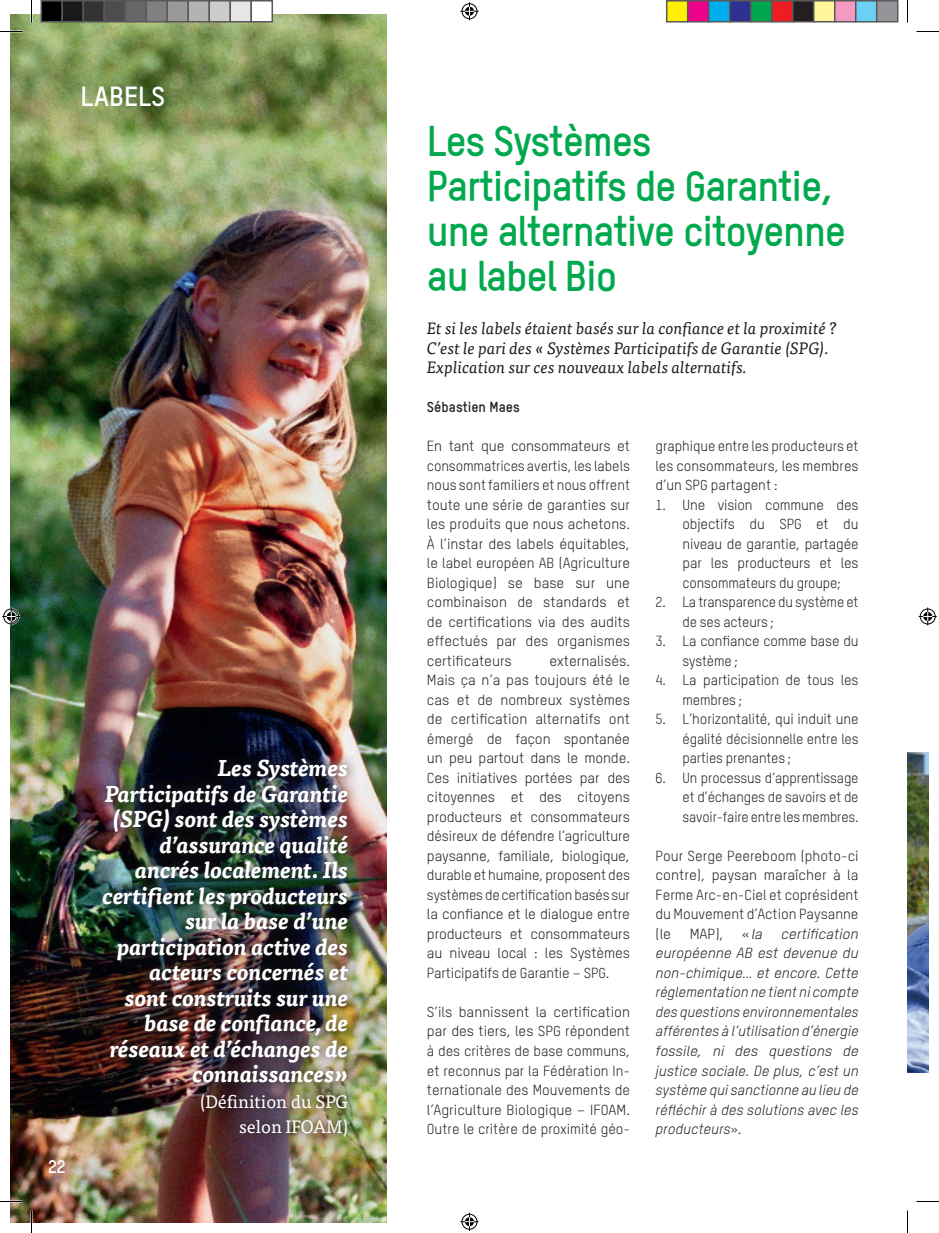
<style>
.page{position:relative;width:939px;height:1233px;background:#fff}
.page>*{position:absolute;margin:0;border:0;box-sizing:border-box;transform-origin:0 0}
.t1{font:700 42px/45px "Oxfam TSTARPRO";letter-spacing:-.03em;color:#00a94e}
.t2{font:700 27px "Oxfam TSTARPRO";color:#fff}
.t3{font:italic 700 22.5px/25.5px "Tisa Pro";color:#fff;text-align:right}
.t4{font:18px/25.5px "Tisa Pro";color:#fff;text-align:right}
.t5{font:700 18px "Oxfam TSTARPRO";color:#fff}
.t6{font:italic 16.5px/19.5px "Tisa Pro";color:#231f20}
.t7{font:14.25px/19.5px "Oxfam TSTARPRO";letter-spacing:-.01em;color:#231f20;text-align:justify}
.t8{font:italic 14.25px/19.5px "Oxfam TSTARPRO";color:#231f20;text-align:justify;scale:1.04 1}
.t9{font:700 14.25px "Oxfam TSTARPRO";color:#231f20}
.t10{font:14.25px "Oxfam TSTARPRO";letter-spacing:-.01em;color:#231f20;scale:1.04 1}
.s1{font-style:normal}
</style>
<div class="page">
<img style="left:10px;top:14px;width:377px;height:1208px">
<img style="left:907px;top:752px;width:22px;height:320px">
<div style="left:89px;top:745px;width:272px;height:404px;background:#231f20;opacity:.75"></div>
<hr style="left:0;top:1200px;width:22px;height:2px;background:#fff">
<svg style="left:0;top:31px;width:22px;height:1px"></svg>
<svg style="left:916px;top:31px;width:23px;height:1px"></svg>
<svg style="left:0;top:1201px;width:22px;height:1px"></svg>
<svg style="left:916px;top:1201px;width:23px;height:1px"></svg>
<svg style="left:31px;top:0;width:1px;height:23px"></svg>
<svg style="left:31px;top:1210px;width:1px;height:22px"></svg>
<svg style="left:907px;top:0;width:1px;height:23px"></svg>
<svg style="left:907px;top:1210px;width:1px;height:22px"></svg>
<svg style="left:460px;top:2px;width:18px;height:18px"></svg>
<svg style="left:460px;top:1212px;width:18px;height:18px"></svg>
<svg style="left:2px;top:607px;width:18px;height:18px"></svg>
<svg style="left:919px;top:607px;width:18px;height:18px"></svg>
<div style="left:41px;top:1px;width:21px;height:21px;background:#000"></div>
<div style="left:40px;top:0;width:23px;height:23px;border:2px solid #595959"></div>
<div style="left:62px;top:1px;width:21px;height:21px;background:#1a1a1a"></div>
<div style="left:62px;top:0;width:22px;height:23px;border:2px solid #595959"></div>
<div style="left:83px;top:1px;width:21px;height:21px;background:#333"></div>
<div style="left:82px;top:0;width:23px;height:23px;border:2px solid #595959"></div>
<div style="left:104px;top:1px;width:21px;height:21px;background:#4d4d4d"></div>
<div style="left:104px;top:0;width:22px;height:23px;border:2px solid #595959"></div>
<div style="left:125px;top:1px;width:21px;height:21px;background:#666"></div>
<div style="left:124px;top:0;width:23px;height:23px;border:2px solid #595959"></div>
<div style="left:146px;top:1px;width:21px;height:21px;background:#808080"></div>
<div style="left:146px;top:0;width:22px;height:23px;border:2px solid #595959"></div>
<div style="left:167px;top:1px;width:21px;height:21px;background:#999"></div>
<div style="left:166px;top:0;width:23px;height:23px;border:2px solid #595959"></div>
<div style="left:188px;top:1px;width:21px;height:21px;background:#b3b3b3"></div>
<div style="left:188px;top:0;width:22px;height:23px;border:2px solid #595959"></div>
<div style="left:209px;top:1px;width:21px;height:21px;background:#ccc"></div>
<div style="left:208px;top:0;width:23px;height:23px;border:2px solid #595959"></div>
<div style="left:230px;top:1px;width:21px;height:21px;background:#e6e6e6"></div>
<div style="left:230px;top:0;width:22px;height:23px;border:2px solid #595959"></div>
<div style="left:251px;top:1px;width:21px;height:21px;background:#fff"></div>
<div style="left:250px;top:0;width:23px;height:23px;border:2px solid #595959"></div>
<div style="left:667px;top:1px;width:21px;height:21px;background:#fff101"></div>
<div style="left:666px;top:0;width:22px;height:23px;border:2px solid #595959"></div>
<div style="left:688px;top:1px;width:21px;height:21px;background:#ed028c"></div>
<div style="left:687px;top:0;width:22px;height:23px;border:2px solid #595959"></div>
<div style="left:709px;top:1px;width:21px;height:21px;background:#00aeef"></div>
<div style="left:708px;top:0;width:22px;height:23px;border:2px solid #595959"></div>
<div style="left:730px;top:1px;width:21px;height:21px;background:#2e3092"></div>
<div style="left:729px;top:0;width:22px;height:23px;border:2px solid #595959"></div>
<div style="left:751px;top:1px;width:21px;height:21px;background:#00a54f"></div>
<div style="left:750px;top:0;width:22px;height:23px;border:2px solid #595959"></div>
<div style="left:772px;top:1px;width:21px;height:21px;background:#ee1d23"></div>
<div style="left:771px;top:0;width:22px;height:23px;border:2px solid #595959"></div>
<div style="left:793px;top:1px;width:21px;height:21px;background:#231f20"></div>
<div style="left:792px;top:0;width:22px;height:23px;border:2px solid #595959"></div>
<div style="left:814px;top:1px;width:21px;height:21px;background:#fff79a"></div>
<div style="left:813px;top:0;width:22px;height:23px;border:2px solid #595959"></div>
<div style="left:835px;top:1px;width:21px;height:21px;background:#f499c2"></div>
<div style="left:834px;top:0;width:22px;height:23px;border:2px solid #595959"></div>
<div style="left:856px;top:1px;width:21px;height:21px;background:#6bcff6"></div>
<div style="left:855px;top:0;width:22px;height:23px;border:2px solid #595959"></div>
<div style="left:877px;top:1px;width:21px;height:21px;background:#939598"></div>
<div style="left:876px;top:0;width:22px;height:23px;border:2px solid #595959"></div>
<h2 class="t2" style="left:80px;top:80px;width:86px">LABELS</h2>
<p class="t5" style="left:48px;top:1155px;width:19px">22</p>
<p class="t3" style="left:103px;top:754px;width:247px">Les Systèmes<br>Participatifs de Garantie (SPG) sont des systèmes d’assurance qualité ancrés localement. Ils certifient les producteurs sur la base d’une participation active des acteurs concernés et sont construits sur une base de confiance, de réseaux et d’échanges de connaissances»</p>
<p class="t4" style="left:200px;top:1087px;width:150px">(Définition du SPG selon IFOAM)</p>
<h1 class="t1" style="left:427px;top:117px;width:421px">Les Systèmes<br>Participatifs de Garantie, une alternative citoyenne au label Bio</h1>
<p class="t6" style="left:427px;top:317px;width:411px">Et si les labels étaient basés sur la confiance et la proximité ?<br>C’est le pari des « Systèmes Participatifs de Garantie (SPG).<br>Explication sur ces nouveaux labels alternatifs.</p>
<p class="t9" style="left:427px;top:398px;width:94px">Sébastien Maes</p>
<p class="t7" style="left:427px;top:436px;width:205px">En tant que consommateurs et consommatrices avertis, les labels nous sont familiers et nous offrent toute une série de garanties sur les produits que nous achetons.<br>À l’instar des labels équitables, le label européen AB (Agriculture Biologique) se base sur une combinaison de standards et de certifications via des audits effectués par des organismes certificateurs</p>
<p class="t7" style="left:655px;top:436px;width:205px">graphique entre les producteurs et les consommateurs, les membres d’un SPG partagent :</p>
<p class="t7" style="left:682px;top:494px;width:178px;text-indent:-27px">1. Une vision commune des objectifs du SPG et du niveau de garantie, partagée par les producteurs et les consommateurs du groupe;</p>
<p class="t7" style="left:682px;top:592px;width:178px;text-indent:-27px">2. La transparence du système et de ses acteurs ;</p>
<p class="t7" style="left:682px;top:631px;width:178px;text-indent:-27px">3. La confiance comme base du système ;</p>
<p class="t7" style="left:682px;top:670px;width:178px;text-indent:-27px">4. La participation de tous les membres ;</p>
<p class="t7" style="left:682px;top:709px;width:178px;text-indent:-27px">5. L’horizontalité, qui induit une égalité décisionnelle entre les parties prenantes ;</p>
<p class="t7" style="left:682px;top:767px;width:178px;text-indent:-27px">6. Un processus d’apprentissage et d’échanges de savoirs et de savoir-faire entre les membres.</p>
<p class="t7" style="left:655px;top:845px;width:205px">Pour Serge Peereboom (photo-ci contre), paysan maraîcher à la Ferme Arc-en-Ciel et coprésident du Mouvement d’Action Paysanne (le</p>
<p class="t7" style="left:427px;top:650px;width:205px;text-indent:123px">externalisés.<br>Mais ça n’a pas toujours été le cas et de nombreux systèmes de certification alternatifs ont émergé de façon spontanée un peu partout dans le monde.<br>Ces initiatives portées par des citoyennes et des citoyens producteurs et consommateurs désireux de défendre l’agriculture paysanne, familiale, biologique, durable et humaine, proposent des systèmes de certification basés sur la confiance et le dialogue entre producteurs et consommateurs au niveau local : les Systèmes Participatifs de Garantie – SPG.</p>
<p class="t7" style="left:427px;top:1001px;width:205px">S’ils bannissent la certification par des tiers, les SPG répondent à des critères de base communs, et reconnus par la Fédération In&shy;ternationale des Mouvements de l’Agriculture Biologique – IFOAM.<br>Outre le critère de proximité géo-</p>
<p class="t10" style="left:690px;top:925px;width:34px">MAP),</p>
<p class="t8" style="left:742px;top:923px;width:21px"><span class="s1">«</span>la</p>
<p class="t8" style="left:655px;top:923px;width:197px;text-indent:126px">certification européenne AB est devenue du non-chimique… et encore. Cette réglementation ne tient ni compte des questions environnementales afférentes à l’utilisation d’énergie fossile, ni des questions de justice sociale. De plus, c’est un système qui sanctionne au lieu de réfléchir à des solutions avec les producteurs<span class="s1">».</span></p>
</div>
